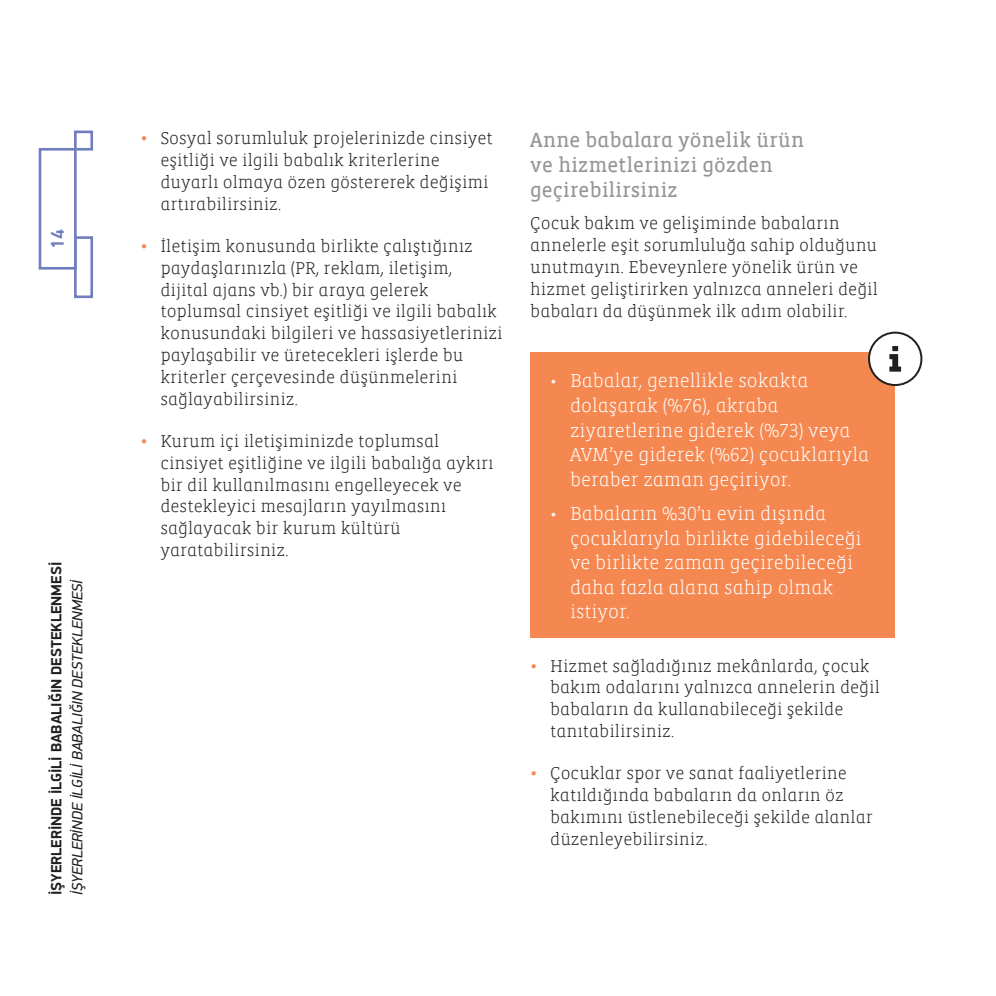
<style>
.page{position:relative;width:996px;height:996px;background:#fff}
.page>*{position:absolute;margin:0;border:0;box-sizing:border-box;transform-origin:0 0}
.t1{font:21px/25.2px "Vista Slab Alt TRU Reg";color:#939597}
.t2{font:19.25px/24.5px "Vista Slab Alt TRU Lig";color:#fff}
.t3{font:700 18.38px "PF Din Display Pro";color:#707ebd}
.t4{font:17.5px/21.9px "Vista Slab Alt TRU Lig";color:#221f1f}
.t5{font:700 14.88px "PF Din Display Pro";color:#221f1f}
.t6{font:italic 14.88px "PF Din Display Pro";letter-spacing:-.005em;color:#221f1f}
.s1{font-family:"Vista Slab Alt TRU Boo";font-size:21px;color:#f58851}
</style>
<div class="page">
<div style="left:39px;top:148px;width:38px;height:121px;border:3px solid #707ebd"></div>
<div style="left:74px;top:130px;width:19px;height:20px;border:3px solid #707ebd"></div>
<div style="left:74px;top:236px;width:19px;height:62px;border:3px solid #707ebd"></div>
<div style="left:530px;top:352px;width:364px;height:285px;background:#f58851"></div>
<div style="left:868px;top:332px;width:53px;height:53px;background:#fff;border-radius:50%"></div>
<div style="left:867px;top:331px;width:55px;height:55px;border:2px solid #221f1f;border-radius:50%"></div>
<svg style="left:889px;top:346px;width:11px;height:25px"></svg>
<p class="t3" style="left:47px;top:249px;width:21px;rotate:-90deg">14</p>
<p class="t5" style="left:47px;top:894px;width:334px;rotate:-90deg">İŞYERLERİNDE İLGİLİ BABALIĞIN DESTEKLENMESİ</p>
<p class="t6" style="left:68px;top:894px;width:317px;rotate:-90deg">İŞYERLERİNDE İLGİLİ BABALIĞIN DESTEKLENMESİ</p>
<p class="t4" style="left:160px;top:128px;width:334px;text-indent:-20px"><span class="s1">•</span> Sosyal sorumluluk projelerinizde cinsiyet eşitliği ve ilgili babalık kriterlerine duyarlı olmaya özen göstererek değişimi artırabilirsiniz.</p>
<p class="t4" style="left:160px;top:235px;width:343px;text-indent:-20px"><span class="s1">•</span> İletişim konusunda birlikte çalıştığınız paydaşlarınızla (PR, reklam, iletişim, dijital ajans vb.) bir araya gelerek toplumsal cinsiyet eşitliği ve ilgili babalık konusundaki bilgileri ve hassasiyetlerinizi paylaşabilir ve üretecekleri işlerde bu kriterler çerçevesinde düşünmelerini sağlayabilirsiniz.</p>
<p class="t4" style="left:160px;top:430px;width:335px;text-indent:-20px"><span class="s1">•</span> Kurum içi iletişiminizde toplumsal cinsiyet eşitliğine ve ilgili babalığa aykırı bir dil kullanılmasını engelleyecek ve destekleyici mesajların yayılmasını sağlayacak bir kurum kültürü yaratabilirsiniz.</p>
<p class="t1" style="left:530px;top:128px;width:275px">Anne babalara yönelik ürün ve hizmetlerinizi gözden geçirebilirsiniz</p>
<p class="t4" style="left:530px;top:213px;width:349px">Çocuk bakım ve gelişiminde babaların annelerle eşit sorumluluğa sahip olduğunu unutmayın. Ebeveynlere yönelik ürün ve hizmet geliştirirken yalnızca anneleri değil babaları da düşünmek ilk adım olabilir.</p>
<p class="t2" style="left:569px;top:368px;width:300px;text-indent:-20px">• Babalar, genellikle sokakta dolaşarak (%76), akraba ziyaretlerine giderek (%73) veya<br>AVM’ye giderek (%62) çocuklarıyla beraber zaman geçiriyor.</p>
<p class="t2" style="left:569px;top:501px;width:293px;text-indent:-20px">• Babaların %30’u evin dışında çocuklarıyla birlikte gidebileceği ve birlikte zaman geçirebileceği daha fazla alana sahip olmak istiyor.</p>
<p class="t4" style="left:550px;top:654px;width:331px;text-indent:-20px"><span class="s1">•</span> Hizmet sağladığınız mekânlarda, çocuk bakım odalarını yalnızca annelerin değil babaların da kullanabileceği şekilde tanıtabilirsiniz.</p>
<p class="t4" style="left:550px;top:762px;width:324px;text-indent:-20px"><span class="s1">•</span> Çocuklar spor ve sanat faaliyetlerine katıldığında babaların da onların öz bakımını üstlenebileceği şekilde alanlar düzenleyebilirsiniz.</p>
</div>
